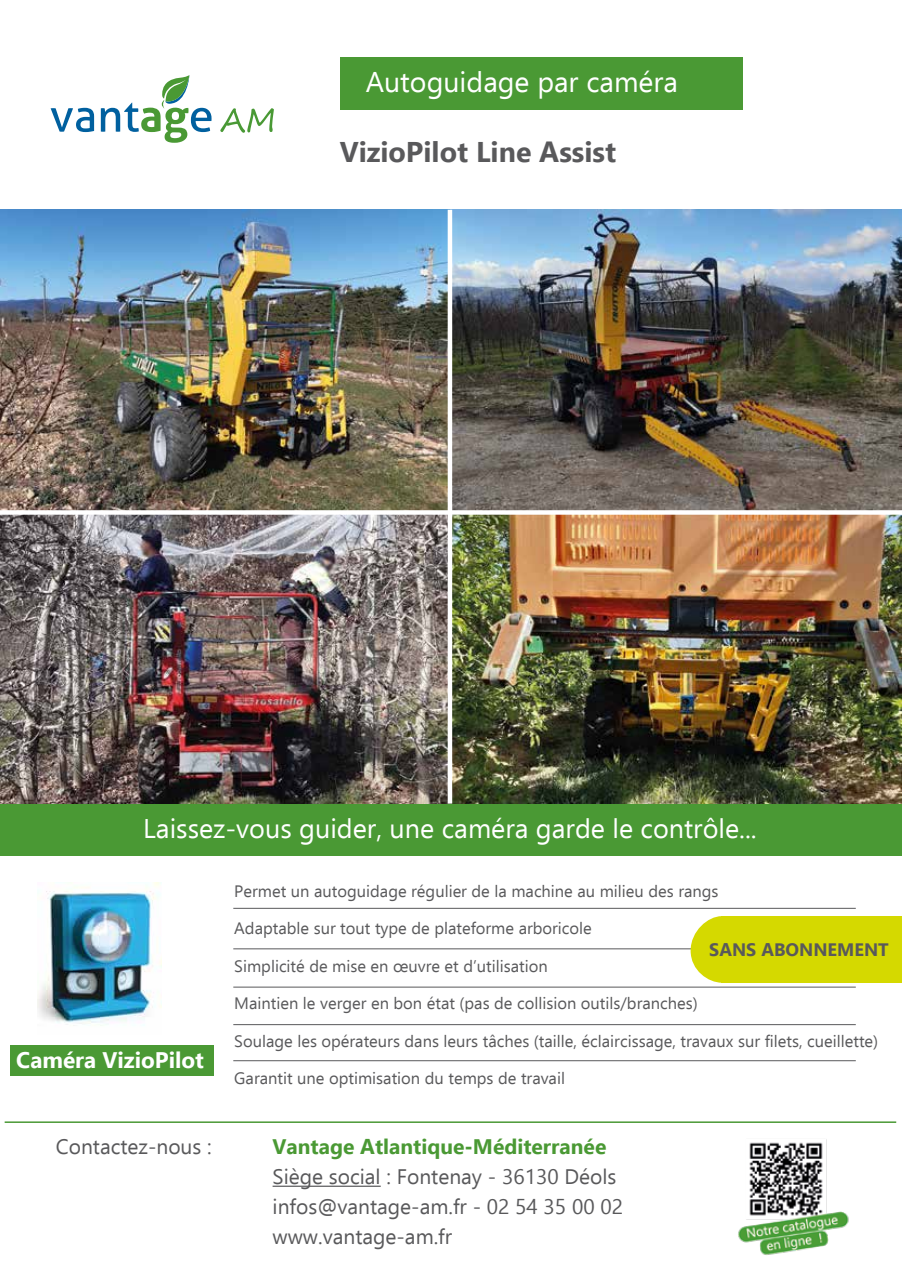
<style>
.page{position:relative;width:902px;height:1272px;background:#fff}
.page>*{position:absolute;margin:0;border:0;box-sizing:border-box;transform-origin:0 0}
.t1{font:28.5px "Ebrima";color:#fff}
.t2{font:700 28.5px "Ebrima";color:#59595b}
.t3{font:27px "Ebrima";color:#fff}
.t4{font:700 22.5px "Ebrima";color:#fff}
.t5{font:21px/30px "Ebrima";color:#59595b}
.t6{font:700 21px "Ebrima";color:#4a9934}
.t7{font:700 18px "Ebrima";color:#59595b}
.t8{font:16.5px "Ebrima";color:#59595b}
</style>
<div class="page">
<div style="left:340px;top:58px;width:403px;height:52px;background:#4a9934"></div>
<svg style="left:51px;top:108px;width:43px;height:24px"></svg>
<svg style="left:101px;top:75px;width:110px;height:68px"></svg>
<svg style="left:220px;top:108px;width:54px;height:25px"></svg>
<hr style="left:272px;top:1185px;width:109px;height:1px;background:#59595b">
<hr style="left:233px;top:907px;width:622px;height:1px;background:#59595b">
<hr style="left:233px;top:986px;width:622px;height:1px;background:#59595b">
<hr style="left:233px;top:1024px;width:622px;height:1px;background:#59595b">
<hr style="left:233px;top:1060px;width:622px;height:1px;background:#59595b">
<hr style="left:233px;top:948px;width:622px;height:1px;background:#59595b">
<div style="left:10px;top:1045px;width:203px;height:30px;background:#4a9934"></div>
<div style="left:0;top:803px;width:901px;height:53px;background:#4a9934"></div>
<hr style="left:5px;top:1121px;width:891px;height:1px;background:#4a9934">
<img style="left:37px;top:882px;width:125px;height:144px">
<div style="left:720px;top:916px;width:181px;height:66px;background:#d5d900"></div>
<svg style="left:690px;top:916px;width:31px;height:66px"></svg>
<img style="left:0;top:210px;width:901px;height:593px">
<div style="left:447px;top:210px;width:5px;height:593px;background:#fff"></div>
<svg style="left:0;top:510px;width:901px;height:4px"></svg>
<img style="left:738px;top:1139px;width:111px;height:116px">
<h1 class="t1" style="left:366px;top:61px;width:314px">Autoguidage par caméra</h1>
<h1 class="t2" style="left:339px;top:130px;width:278px">VizioPilot Line Assist</h1>
<h2 class="t3" style="left:143px;top:808px;width:615px">Laissez-vous guider, une caméra garde le contrôle...</h2>
<h3 class="t4" style="left:16px;top:1042px;width:189px">Caméra VizioPilot</h3>
<p class="t8" style="left:234px;top:878px;width:485px">Permet un autoguidage régulier de la machine au milieu des rangs</p>
<p class="t8" style="left:234px;top:916px;width:359px">Adaptable sur tout type de plateforme arboricole</p>
<p class="t8" style="left:234px;top:953px;width:315px">Simplicité de mise en œuvre et d’utilisation</p>
<p class="t8" style="left:234px;top:991px;width:465px">Maintien le verger en bon état (pas de collision outils/branches)</p>
<p class="t8" style="left:234px;top:1028px;width:645px">Soulage les opérateurs dans leurs tâches (taille, éclaircissage, travaux sur filets, cueillette)</p>
<p class="t8" style="left:234px;top:1066px;width:332px">Garantit une optimisation du temps de travail</p>
<p class="t7" style="left:709px;top:935px;width:181px">SANS ABONNEMENT</p>
<p class="t5" style="left:56px;top:1131px;width:157px">Contactez-nous :</p>
<p class="t6" style="left:272px;top:1130px;width:335px">Vantage Atlantique-Méditerranée</p>
<p class="t5" style="left:272px;top:1161px;width:352px">Siège social : Fontenay - 36130 Déols infos@vantage-am.fr - 02 54 35 00 02 www.vantage-am.fr</p>
</div>
